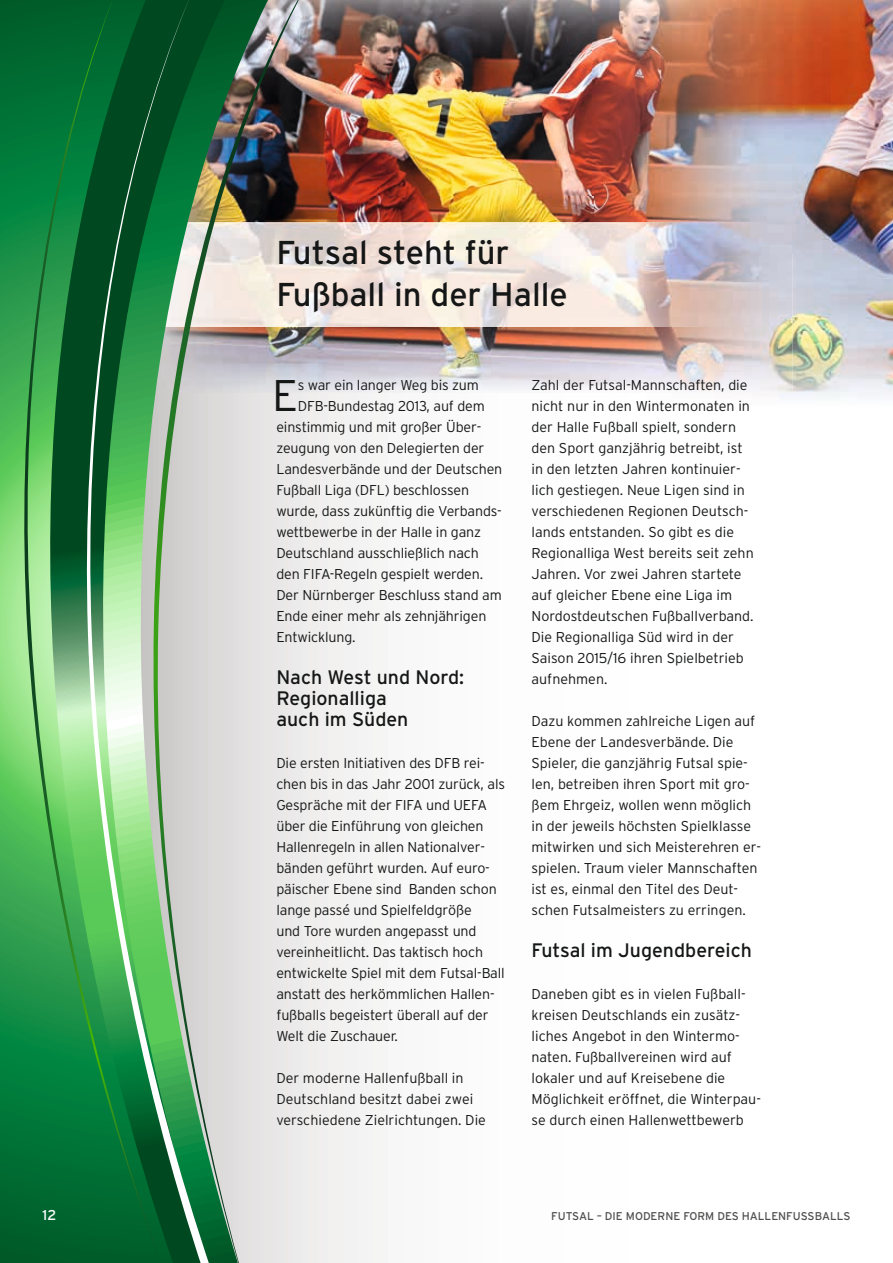
<style>
.page{position:relative;width:893px;height:1263px;background:#fff}
.page>*{position:absolute;margin:0;border:0;box-sizing:border-box;transform-origin:0 0}
.t1{font:300 44.25px "Interstate";color:#151616}
.t2{font:33px/42px "Interstate";color:#151616}
.t3{font:19.5px/21px "Interstate";color:#151616}
.t4{font:300 14.25px/21px "Interstate";letter-spacing:-.01em;color:#151616}
.t5{font:14.25px "Interstate";color:#fff}
.t6{font:11.25px "Interstate";color:#4e4e4d}
</style>
<div class="page">
<div style="left:299px;top:393px;width:84px;height:870px;background:#f2f1f0"></div>
<img style="left:299px;top:0;width:347px;height:222px">
<img style="left:299px;top:327px;width:347px;height:66px">
<img style="left:299px;top:222px;width:445px;height:105px">
<svg style="left:0;top:0;width:15px;height:1263px;background:#36a051"></svg>
<svg style="left:15px;top:0;width:6px;height:1263px;background:#3aa253"></svg>
<svg style="left:213px;top:0;width:86px;height:1263px;background:#c4c5c2"></svg>
<svg style="left:21px;top:0;width:64px;height:1263px;background:#30924c"></svg>
<svg style="left:85px;top:0;width:128px;height:1263px;background:#5f9f70"></svg>
<img style="left:792px;top:0;width:101px;height:253px">
<img style="left:779px;top:253px;width:114px;height:144px">
<img style="left:646px;top:327px;width:98px;height:65px">
<img style="left:646px;top:0;width:146px;height:246px">
<img style="left:744px;top:245px;width:48px;height:148px">
<h2 class="t2" style="left:276px;top:231px;width:293px">Futsal steht für<br>Fußball in der Halle</h2>
<h1 class="t1" style="left:272px;top:371px;width:27px">E</h1>
<p class="t4" style="left:298px;top:374px;width:183px">s war ein langer Weg bis zum</p>
<p class="t4" style="left:298px;top:395px;width:189px">DFB-Bundestag 2013, auf dem</p>
<p class="t4" style="left:276px;top:416px;width:206px">einstimmig und mit großer Über-</p>
<p class="t4" style="left:276px;top:437px;width:210px">zeugung von den Delegierten der</p>
<p class="t4" style="left:276px;top:458px;width:227px">Landesverbände und der Deutschen</p>
<p class="t4" style="left:276px;top:479px;width:194px">Fußball Liga (DFL) beschlossen</p>
<p class="t4" style="left:276px;top:500px;width:227px">wurde, dass zukünftig die Verbands-</p>
<p class="t4" style="left:276px;top:521px;width:206px">wettbewerbe in der Halle in ganz</p>
<p class="t4" style="left:276px;top:542px;width:204px">Deutschland ausschließlich nach</p>
<p class="t4" style="left:276px;top:563px;width:208px">den FIFA-Regeln gespielt werden.</p>
<p class="t4" style="left:276px;top:584px;width:227px">Der Nürnberger Beschluss stand am</p>
<p class="t4" style="left:276px;top:605px;width:212px">Ende einer mehr als zehnjährigen</p>
<p class="t4" style="left:276px;top:626px;width:81px">Entwicklung.</p>
<h3 class="t3" style="left:276px;top:666px;width:189px">Nach West und Nord:<br>Regionalliga<br>auch im Süden</h3>
<p class="t4" style="left:276px;top:752px;width:230px">Die ersten Initiativen des DFB rei&shy;chen bis in das Jahr 2001 zurück, als Gespräche mit der FIFA und UEFA über die Einführung von gleichen Hallenregeln in allen Nationalver&shy;bänden geführt wurden. Auf euro&shy;päischer Ebene sind Banden schon lange passé und Spielfeldgröße<br>und Tore wurden angepasst und vereinheitlicht. Das taktisch hoch entwickelte Spiel mit dem Futsal-Ball anstatt des herkömmlichen Hallen&shy;fußballs begeistert überall auf der Welt die Zuschauer.</p>
<p class="t4" style="left:276px;top:1067px;width:211px">Der moderne Hallenfußball in<br>Deutschland besitzt dabei zwei verschiedene Zielrichtungen. Die</p>
<p class="t4" style="left:531px;top:374px;width:224px">Zahl der Futsal-Mannschaften, die nicht nur in den Wintermonaten in der Halle Fußball spielt, sondern den Sport ganzjährig betreibt, ist in den letzten Jahren kontinuier&shy;lich gestiegen. Neue Ligen sind in verschiedenen Regionen Deutsch&shy;lands entstanden. So gibt es die<br>Regionalliga West bereits seit zehn<br>Jahren. Vor zwei Jahren startete auf gleicher Ebene eine Liga im<br>Nordostdeutschen Fußballverband.<br>Die Regionalliga Süd wird in der<br>Saison 2015/16 ihren Spielbetrieb aufnehmen.</p>
<p class="t4" style="left:531px;top:710px;width:231px">Dazu kommen zahlreiche Ligen auf Ebene der Landesverbände. Die Spieler, die ganzjährig Futsal spie&shy;len, betreiben ihren Sport mit gro&shy;ßem Ehrgeiz, wollen wenn möglich in der jeweils höchsten Spielklasse mitwirken und sich Meisterehren er&shy;spielen. Traum vieler Mannschaften ist es, einmal den Titel des Deut&shy;schen Futsalmeisters zu erringen.</p>
<h3 class="t3" style="left:531px;top:939px;width:222px">Futsal im Jugendbereich</h3>
<p class="t4" style="left:531px;top:983px;width:231px">Daneben gibt es in vielen Fußball&shy;kreisen Deutschlands ein zusätz&shy;liches Angebot in den Wintermo&shy;naten. Fußballvereinen wird auf lokaler und auf Kreisebene die Möglichkeit eröffnet, die Winterpau&shy;se durch einen Hallenwettbewerb</p>
<p class="t5" style="left:43px;top:1207px;width:15px">12</p>
<p class="t6" style="left:551px;top:1209px;width:301px">FUTSAL – DIE MODERNE FORM DES HALLENFUSSBALLS</p>
</div>
